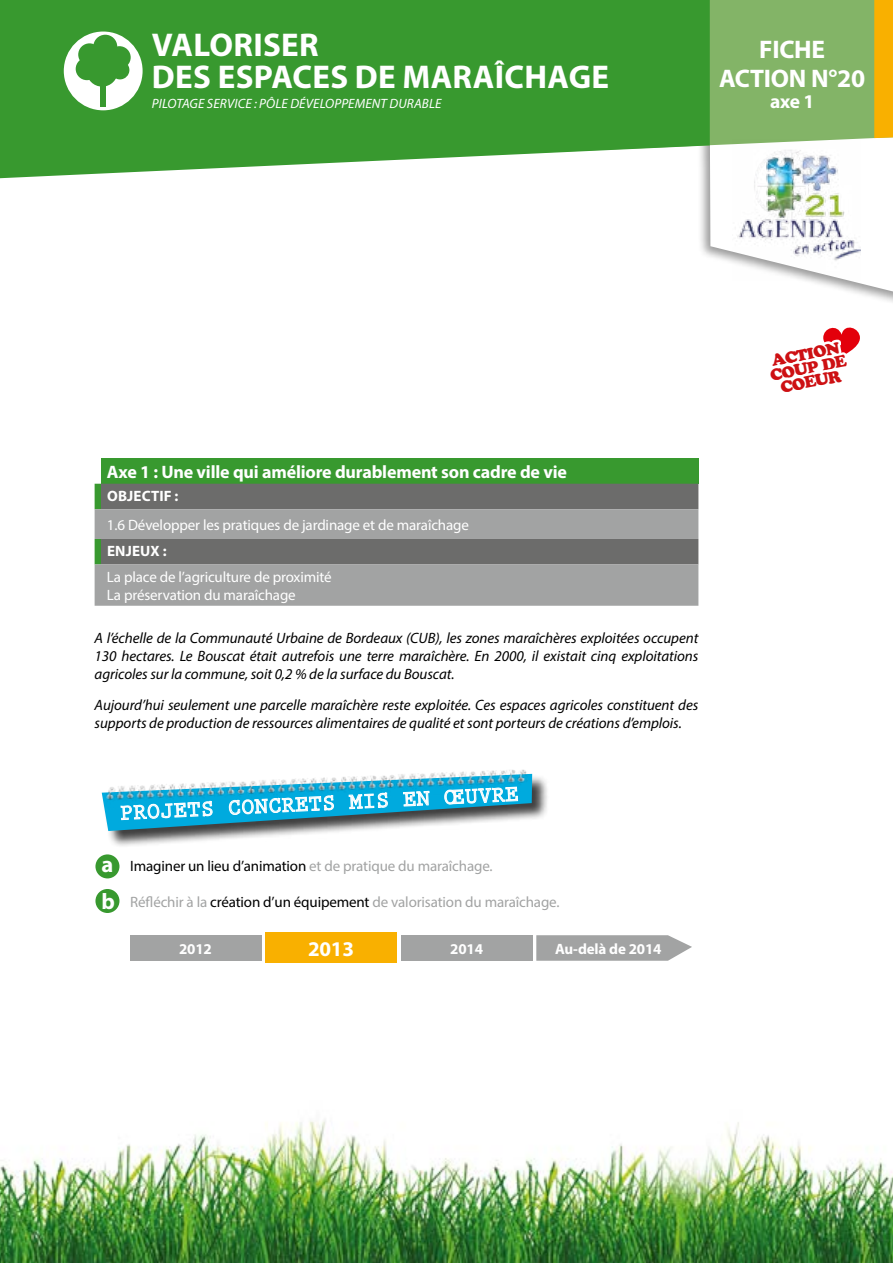
<style>
.page{position:relative;width:893px;height:1263px;background:#fff}
.page>*{position:absolute;margin:0;border:0;box-sizing:border-box;transform-origin:0 0}
.t1{font:700 33px/31.5px "Myriad Pro";letter-spacing:.01em;color:#fff}
.t2{font:700 25.5px/28.5px "Myriad Pro";letter-spacing:-.01em;color:#fff;text-align:center}
.t3{font:700 22.5px "Prestige Elite Std";color:#fff}
.t4{font:700 22.5px/36.6px "Myriad Pro";color:#fff}
.t5{font:700 21px "Myriad Pro";color:#fff}
.t6{font:700 19.5px "Myriad Pro";color:#fff}
.t7{font:700 18px "Myriad Pro";letter-spacing:-.01em;color:#fff}
.t8{font:16.35px/13.8px "Cooper Black Std";color:#cd1013;text-align:center}
.t9{font:italic 15px/18px "Myriad Pro";letter-spacing:-.005em;color:#000;text-align:justify}
.t10{font:15px/18px "Myriad Pro";letter-spacing:-.01em;color:#fff}
.t11{font:15px "Myriad Pro";letter-spacing:-.01em;color:#a2a3a3}
.t12{font:15px "Myriad Pro";letter-spacing:-.01em;color:#000}
.t13{font:700 15px "Myriad Pro";letter-spacing:-.01em;color:#fff}
.t14{font:italic 13.5px "Myriad Pro";letter-spacing:.01em;color:#fff}
.s1{color:#a2a3a3}
.s2{color:#000}
</style>
<div class="page">
<div style="left:697px;top:15px;width:196px;height:319px;background:#000;opacity:.4"></div>
<svg style="left:710px;top:176px;width:183px;height:146px"></svg>
<svg style="left:710px;top:0;width:183px;height:176px;background:#8cb972"></svg>
<svg style="left:0;top:0;width:710px;height:178px;background:#4aa242"></svg>
<img style="left:0;top:1120px;width:893px;height:143px">
<div style="left:874px;top:0;width:19px;height:138px;background:#f9b000"></div>
<div style="left:101px;top:458px;width:597px;height:26px;background:#38992f"></div>
<svg style="left:95px;top:484px;width:6px;height:25px"></svg>
<div style="left:101px;top:484px;width:597px;height:25px;background:#6c6c6b"></div>
<svg style="left:95px;top:509px;width:603px;height:97px;background:#949594"></svg>
<img style="left:732px;top:140px;width:129px;height:140px">
<div style="left:64px;top:32px;width:79px;height:78px;background:#fff;border-radius:50%"></div>
<div style="left:100px;top:74px;width:6px;height:33px;background:#38992f"></div>
<div style="left:87px;top:55px;width:31px;height:32px;background:#38992f;border-radius:50%"></div>
<div style="left:93px;top:35px;width:24px;height:24px;background:#38992f;border-radius:50%"></div>
<div style="left:108px;top:46px;width:23px;height:23px;background:#38992f;border-radius:50%"></div>
<div style="left:111px;top:61px;width:18px;height:18px;background:#38992f;border-radius:50%"></div>
<div style="left:78px;top:43px;width:23px;height:23px;background:#38992f;border-radius:50%"></div>
<div style="left:76px;top:58px;width:22px;height:22px;background:#38992f;border-radius:50%"></div>
<div style="left:102px;top:774px;width:447px;height:73px;background:#000;opacity:.75"></div>
<svg style="left:102px;top:773px;width:430px;height:60px"></svg>
<img style="left:106px;top:780px;width:142px;height:30px">
<img style="left:247px;top:774px;width:142px;height:30px">
<img style="left:386px;top:769px;width:142px;height:29px">
<div style="left:95px;top:854px;width:24px;height:24px;background:#38992f;border-radius:50%"></div>
<div style="left:95px;top:889px;width:24px;height:24px;background:#38992f;border-radius:50%"></div>
<div style="left:130px;top:935px;width:131px;height:26px;background:#a2a3a3"></div>
<div style="left:401px;top:935px;width:131px;height:26px;background:#a2a3a3"></div>
<div style="left:265px;top:932px;width:132px;height:31px;background:#f9b000"></div>
<svg style="left:536px;top:935px;width:156px;height:26px;background:#aaabab"></svg>
<svg style="left:765px;top:299px;width:95px;height:55px"></svg>
<h1 class="t1" style="left:152px;top:28px;width:375px">Valoriser<br>des espaces de maraîcha</h1>
<h1 class="t1" style="left:569px;top:60px;width:39px">ge</h1>
<p class="t14" style="left:152px;top:95px;width:271px">Pilotage service : Pôle développement durable</p>
<h2 class="t2" style="left:719px;top:34px;width:148px">FICHE<br>ACTION N°20</h2>
<h3 class="t6" style="left:770px;top:88px;width:46px">axe 1</h3>
<p class="t7" style="left:107px;top:460px;width:461px">Axe 1 : Une ville qui améliore durablement son cadre de vie</p>
<p class="t13" style="left:107px;top:486px;width:35px">Objectif</p>
<p class="t13" style="left:175px;top:486px;width:5px">:</p>
<p class="t10" style="left:107px;top:515px;width:363px">1.6 Développer les pratiques de jardinage et de maraîchage</p>
<p class="t13" style="left:107px;top:541px;width:61px">Enjeux :</p>
<p class="t10" style="left:107px;top:567px;width:226px">La place de l’agriculture de proximité<br>La préservation du maraîchage</p>
<p class="t9" style="left:95px;top:629px;width:606px">A l’échelle de la Communauté Urbaine de Bordeaux (CUB), les zones maraîchères exploitées occupent 130 hectares. Le Bouscat était autrefois une terre maraîchère. En 2000, il existait cinq exploitations agricoles sur la commune, soit 0,2 % de la surface du Bouscat.</p>
<p class="t9" style="left:95px;top:696px;width:605px">Aujourd’hui seulement une parcelle maraîchère reste exploitée. Ces espaces agricoles constituent des supports de production de ressources alimentaires de qualité et sont porteurs de créations d’emplois.</p>
<h3 class="t3" style="left:119px;top:801px;width:401px;rotate:-3deg">Projets concrets mis en OE uvre</h3>
<h3 class="t4" style="left:102px;top:845px;width:15px">a b</h3>
<p class="t12" style="left:130px;top:856px;width:364px">Imaginer un lieu d’animation <span class="s1">et de pratique du maraîchage.</span></p>
<p class="t11" style="left:130px;top:892px;width:431px">Réfléchir à la <span class="s2">création d’un équipement</span> de valorisation du maraîchage.</p>
<p class="t13" style="left:179px;top:939px;width:34px">2012</p>
<h3 class="t5" style="left:308px;top:935px;width:47px">2013</h3>
<p class="t13" style="left:450px;top:939px;width:34px">2014</p>
<p class="t13" style="left:555px;top:939px;width:108px">Au-delà de 2014</p>
<p class="t8" style="left:766px;top:355px;width:79px;rotate:-11deg">action coup de coeur</p>
</div>
